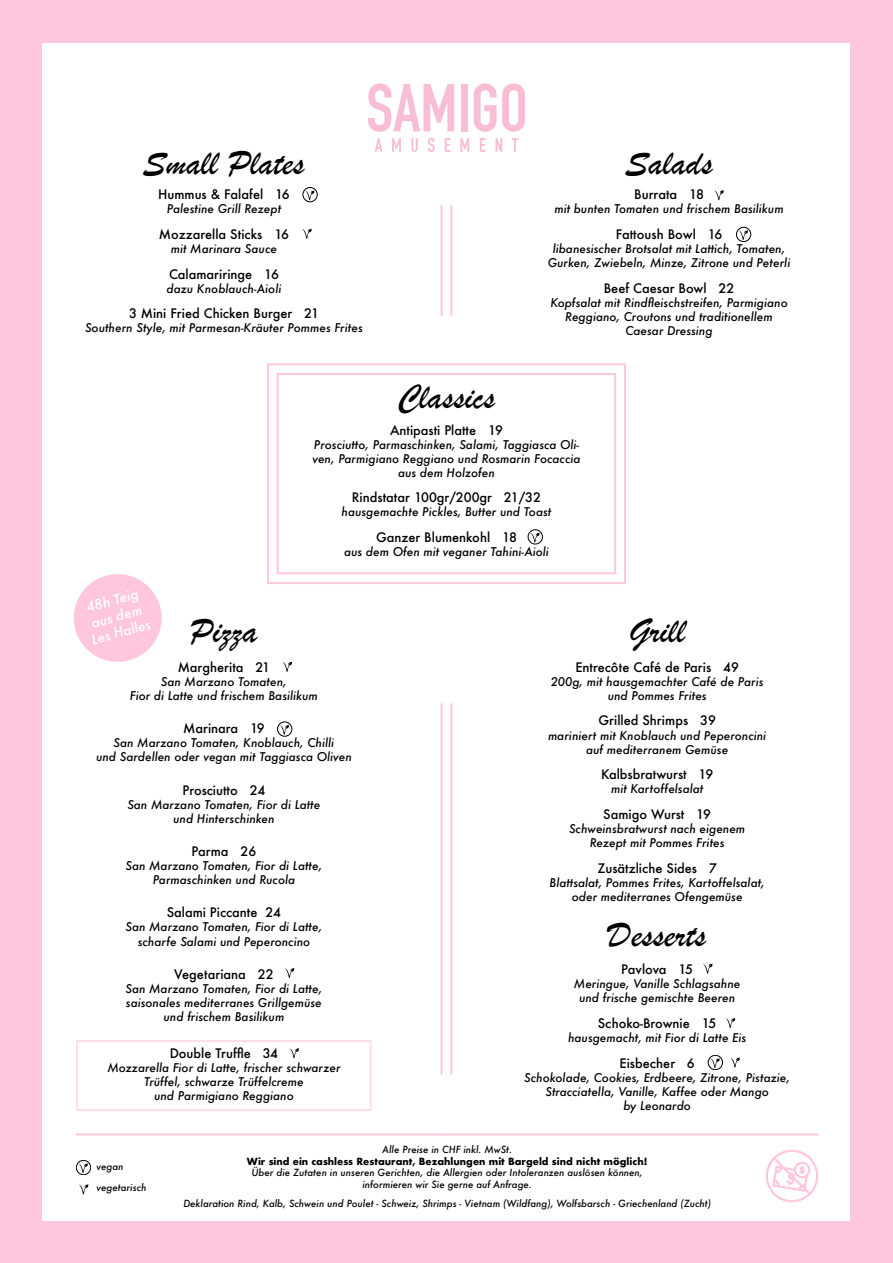
<style>
.page{position:relative;width:893px;height:1263px;background:#ffc7de}
.page>*{position:absolute;margin:0;border:0;box-sizing:border-box;transform-origin:0 0}
.t1{font:36.3px "Brush Script";color:#000}
.t2{font:italic 500 13.5px/16.2px "Futura";color:#fff;text-align:center}
.t3{font:500 12.75px "Futura";color:#000}
.t4{font:italic 500 11.7px/14.1px "Futura";color:#000;text-align:center}
.t5{font:italic 500 9.6px/11.6px "Futura";color:#000;text-align:center}
.t6{font:700 9.6px "Futura";color:#000}
</style>
<div class="page">
<div style="left:43px;top:43px;width:807px;height:1177px;background:#fff"></div>
<hr style="left:450px;top:205px;width:2px;height:111px;background:#ffc7de">
<hr style="left:441px;top:205px;width:2px;height:111px;background:#ffc7de">
<svg style="left:267px;top:363px;width:359px;height:221px"></svg>
<div style="left:277px;top:373px;width:339px;height:201px;border:2px solid #ffc7de"></div>
<hr style="left:450px;top:703px;width:2px;height:371px;background:#ffc7de">
<hr style="left:441px;top:703px;width:2px;height:371px;background:#ffc7de">
<div style="left:76px;top:1040px;width:296px;height:71px;border:2px solid #ffdeeb"></div>
<hr style="left:76px;top:1133px;width:372px;height:2px;background:#ffc7de">
<hr style="left:446px;top:1133px;width:372px;height:2px;background:#ffc7de">
<div style="left:74px;top:574px;width:88px;height:88px;background:#ffc7de;border-radius:50%"></div>
<svg style="left:368px;top:83px;width:86px;height:49px"></svg>
<div style="left:461px;top:84px;width:7px;height:47px;background:#f8bed5"></div>
<svg style="left:474px;top:83px;width:51px;height:49px"></svg>
<svg style="left:375px;top:138px;width:7px;height:14px"></svg>
<svg style="left:392px;top:138px;width:9px;height:14px"></svg>
<svg style="left:411px;top:138px;width:7px;height:14px"></svg>
<svg style="left:428px;top:138px;width:7px;height:14px"></svg>
<svg style="left:445px;top:138px;width:5px;height:14px"></svg>
<svg style="left:460px;top:138px;width:9px;height:14px"></svg>
<svg style="left:480px;top:138px;width:6px;height:14px"></svg>
<svg style="left:495px;top:138px;width:7px;height:14px"></svg>
<svg style="left:512px;top:138px;width:6px;height:14px"></svg>
<svg style="left:766px;top:1150px;width:52px;height:52px"></svg>
<svg style="left:305px;top:191px;width:9px;height:9px"></svg>
<div style="left:303px;top:187px;width:14px;height:15px;border:1px solid #000;border-radius:50%"></div>
<svg style="left:302px;top:229px;width:10px;height:10px"></svg>
<svg style="left:79px;top:1163px;width:9px;height:10px"></svg>
<div style="left:76px;top:1160px;width:15px;height:15px;border:1px solid #000;border-radius:50%"></div>
<svg style="left:79px;top:1184px;width:9px;height:10px"></svg>
<svg style="left:739px;top:230px;width:9px;height:10px"></svg>
<div style="left:736px;top:227px;width:15px;height:15px;border:1px solid #000;border-radius:50%"></div>
<svg style="left:714px;top:190px;width:10px;height:10px"></svg>
<svg style="left:531px;top:533px;width:9px;height:9px"></svg>
<div style="left:528px;top:529px;width:15px;height:15px;border:1px solid #000;border-radius:50%"></div>
<svg style="left:280px;top:725px;width:9px;height:9px"></svg>
<div style="left:277px;top:722px;width:15px;height:14px;border:1px solid #000;border-radius:50%"></div>
<svg style="left:283px;top:662px;width:9px;height:10px"></svg>
<svg style="left:290px;top:1048px;width:9px;height:10px"></svg>
<svg style="left:285px;top:968px;width:9px;height:10px"></svg>
<svg style="left:726px;top:1018px;width:9px;height:10px"></svg>
<svg style="left:703px;top:964px;width:10px;height:10px"></svg>
<svg style="left:711px;top:1058px;width:9px;height:10px"></svg>
<div style="left:708px;top:1055px;width:15px;height:15px;border:1px solid #000;border-radius:50%"></div>
<svg style="left:730px;top:1057px;width:10px;height:10px"></svg>
<h1 class="t1" style="left:143px;top:138px;width:163px">Small Plates</h1>
<h1 class="t1" style="left:625px;top:138px;width:89px">Salads</h1>
<p class="t3" style="left:158px;top:186px;width:133px">Hummus &amp; Falafel 16</p>
<p class="t4" style="left:167px;top:202px;width:116px">Palestine Grill Rezept</p>
<p class="t3" style="left:159px;top:225px;width:132px">Mozzarella Sticks 16</p>
<p class="t4" style="left:171px;top:241px;width:108px">mit Marinara Sauce</p>
<p class="t3" style="left:169px;top:265px;width:111px">Calamariringe 16</p>
<p class="t4" style="left:166px;top:281px;width:116px">dazu Knoblauch-Aioli</p>
<p class="t3" style="left:129px;top:305px;width:191px">3 Mini Fried Chicken Burger 21</p>
<p class="t4" style="left:85px;top:321px;width:279px">Southern Style, mit Parmesan-Kräuter Pommes Frites</p>
<h1 class="t1" style="left:397px;top:373px;width:99px">Classics</h1>
<p class="t3" style="left:634px;top:186px;width:71px">Burrata 18</p>
<p class="t4" style="left:554px;top:202px;width:231px">mit bunten Tomaten und frischem Basilikum</p>
<p class="t3" style="left:616px;top:225px;width:108px">Fattoush Bowl 16</p>
<p class="t4" style="left:548px;top:241px;width:244px">libanesischer Brotsalat mit Lattich, Tomaten,<br>Gurken, Zwiebeln, Minze, Zitrone und Peterli</p>
<p class="t3" style="left:604px;top:279px;width:132px">Beef Caesar Bowl 22</p>
<p class="t4" style="left:550px;top:295px;width:239px">Kopfsalat mit Rindfleischstreifen, Parmigiano<br>Reggiano, Croutons und traditionellem<br>Caesar Dressing</p>
<p class="t2" style="left:81px;top:600px;width:62px;rotate:-15deg">48h Teig aus dem<br>Les Halles</p>
<p class="t3" style="left:390px;top:421px;width:114px">Antipasti Platte 19</p>
<p class="t4" style="left:312px;top:437px;width:269px">Prosciutto, Parmaschinken, Salami, Taggiasca Oli&shy;ven, Parmigiano Reggiano und Rosmarin Focaccia aus dem Holzofen</p>
<p class="t3" style="left:352px;top:489px;width:191px">Rindstatar 100gr/200gr 21/32</p>
<p class="t4" style="left:342px;top:505px;width:211px">hausgemachte Pickles, Butter und Toast</p>
<p class="t3" style="left:376px;top:528px;width:142px">Ganzer Blumenkohl 18</p>
<p class="t4" style="left:344px;top:545px;width:206px">aus dem Ofen mit veganer Tahini-Aioli</p>
<h1 class="t1" style="left:190px;top:607px;width:69px">Pizza</h1>
<h1 class="t1" style="left:629px;top:607px;width:57px">Grill</h1>
<p class="t3" style="left:178px;top:658px;width:94px">Margherita 21</p>
<p class="t4" style="left:130px;top:674px;width:190px">San Marzano Tomaten,<br>Fior di Latte und frischem Basilikum</p>
<p class="t3" style="left:183px;top:720px;width:83px">Marinara 19</p>
<p class="t4" style="left:96px;top:736px;width:257px">San Marzano Tomaten, Knoblauch, Chilli<br>und Sardellen oder vegan mit Taggiasca Oliven</p>
<p class="t3" style="left:182px;top:781px;width:85px">Prosciutto 24</p>
<p class="t4" style="left:127px;top:797px;width:195px">San Marzano Tomaten, Fior di Latte und Hinterschinken</p>
<p class="t3" style="left:192px;top:842px;width:66px">Parma 26</p>
<p class="t4" style="left:126px;top:858px;width:198px">San Marzano Tomaten, Fior di Latte,<br>Parmaschinken und Rucola</p>
<p class="t3" style="left:167px;top:904px;width:116px">Salami Piccante 24</p>
<p class="t4" style="left:126px;top:920px;width:198px">San Marzano Tomaten, Fior di Latte, scharfe Salami und Peperoncino</p>
<p class="t3" style="left:174px;top:965px;width:101px">Vegetariana 22</p>
<p class="t4" style="left:126px;top:981px;width:198px">San Marzano Tomaten, Fior di Latte, saisonales mediterranes Grillgemüse und frischem Basilikum</p>
<p class="t3" style="left:170px;top:1044px;width:110px">Double Truffle 34</p>
<p class="t4" style="left:107px;top:1061px;width:235px">Mozzarella Fior di Latte, frischer schwarzer<br>Trüffel, schwarze Trüffelcreme<br>und Parmigiano Reggiano</p>
<p class="t3" style="left:575px;top:658px;width:165px">Entrecôte Café de Paris 49</p>
<p class="t4" style="left:551px;top:674px;width:214px">200g, mit hausgemachter Café de Paris und Pommes Frites</p>
<p class="t3" style="left:598px;top:712px;width:119px">Grilled Shrimps 39</p>
<p class="t4" style="left:548px;top:728px;width:220px">mariniert mit Knoblauch und Peperoncini auf mediterranem Gemüse</p>
<p class="t3" style="left:601px;top:766px;width:114px">Kalbsbratwurst 19</p>
<p class="t4" style="left:611px;top:782px;width:94px">mit Kartoffelsalat</p>
<p class="t3" style="left:603px;top:805px;width:109px">Samigo Wurst 19</p>
<p class="t4" style="left:569px;top:821px;width:178px">Schweinsbratwurst nach eigenem<br>Rezept mit Pommes Frites</p>
<p class="t3" style="left:597px;top:859px;width:121px">Zusätzliche Sides 7</p>
<p class="t4" style="left:550px;top:875px;width:217px">Blattsalat, Pommes Frites, Kartoffelsalat, oder mediterranes Ofengemüse</p>
<h1 class="t1" style="left:608px;top:911px;width:100px">Desserts</h1>
<p class="t3" style="left:621px;top:961px;width:74px">Pavlova 15</p>
<p class="t4" style="left:574px;top:977px;width:168px">Meringue, Vanille Schlagsahne und frische gemischte Beeren</p>
<p class="t3" style="left:598px;top:1014px;width:120px">Schoko-Brownie 15</p>
<p class="t4" style="left:568px;top:1030px;width:180px">hausgemacht, mit Fior di Latte Eis</p>
<p class="t3" style="left:619px;top:1054px;width:77px">Eisbecher 6</p>
<p class="t4" style="left:524px;top:1070px;width:267px">Schokolade, Cookies, Erdbeere, Zitrone, Pistazie,<br>Stracciatella, Vanille, Kaffee oder Mango<br>by Leonardo</p>
<p class="t5" style="left:97px;top:1156px;width:51px;line-height:20.5px;text-align:left">vegan vegetarisch</p>
<p class="t5" style="left:382px;top:1144px;width:131px">Alle Preise in CHF inkl. MwSt.</p>
<p class="t6" style="left:247px;top:1154px;width:402px">Wir sind ein cashless Restaurant, Bezahlungen mit Bargeld sind nicht möglich!</p>
<p class="t5" style="left:252px;top:1167px;width:393px">Über die Zutaten in unseren Gerichten, die Allergien oder Intoleranzen auslösen können, informieren wir Sie gerne auf Anfrage.</p>
<p class="t5" style="left:183px;top:1197px;width:529px">Deklaration Rind, Kalb, Schwein und Poulet - Schweiz, Shrimps - Vietnam (Wildfang), Wolfsbarsch - Griechenland (Zucht)</p>
</div>
